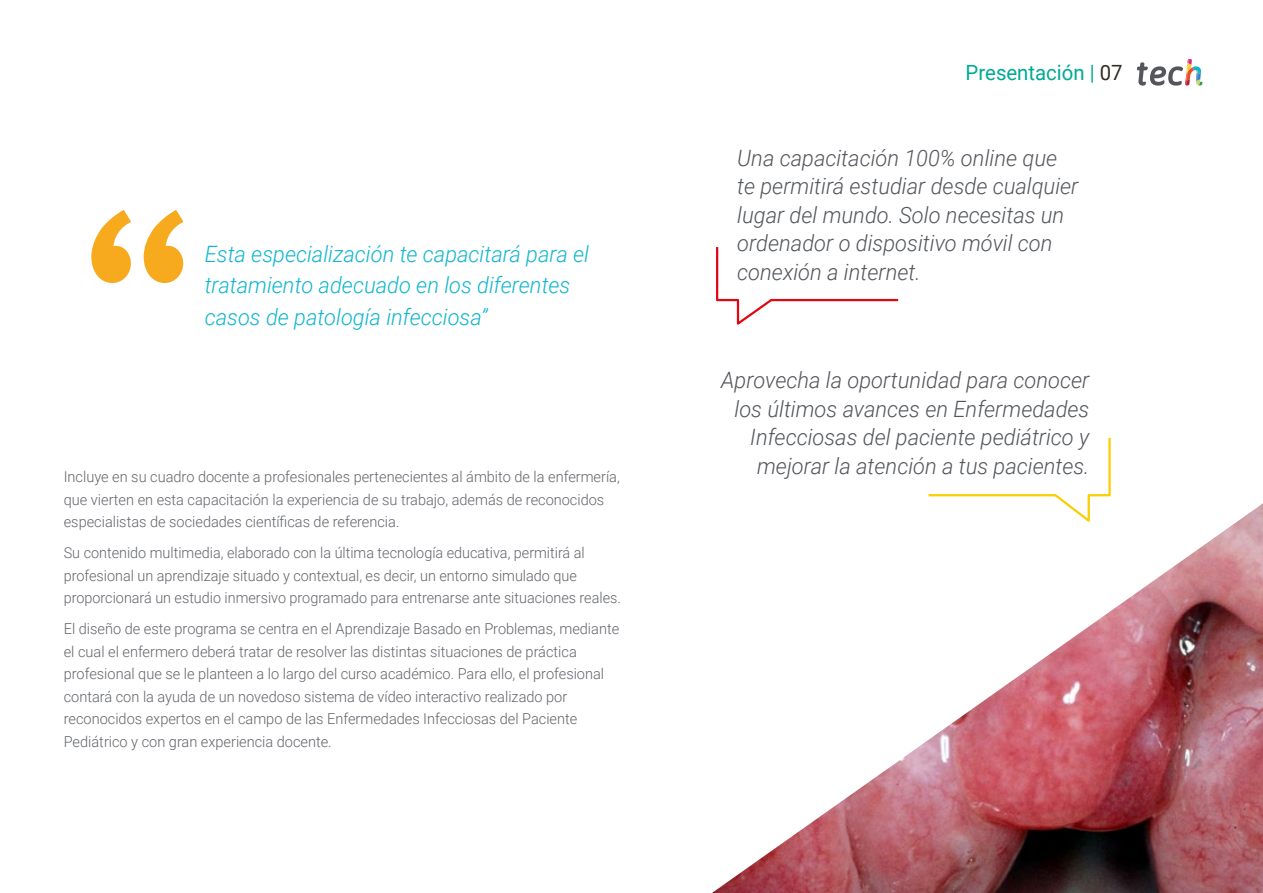
<style>
.page{position:relative;width:1263px;height:893px;background:#fff}
.page>*{position:absolute;margin:0;border:0;box-sizing:border-box;transform-origin:0 0}
.t1{font:italic 300 22.5px/28.5px "Roboto";color:#52555b;text-align:right}
.t2{font:italic 300 22.5px/31.5px "Roboto";color:#0fb6cf}
.t3{font:21px "Roboto";color:#00a996}
.t4{font:300 15px/22.5px "Roboto";color:#61646a}
.t5{font:300 15px/22.5px "Roboto";color:#61646a;scale:.96 1}
.s1{color:#312e20}
</style>
<div class="page">
<svg style="left:928px;top:438px;width:183px;height:64px"></svg>
<svg style="left:716px;top:247px;width:183px;height:78px"></svg>
<svg style="left:91px;top:210px;width:92px;height:73px"></svg>
<img style="left:712px;top:502px;width:551px;height:391px">
<svg style="left:1137px;top:59px;width:65px;height:27px"></svg>
<h1 class="t2" style="left:205px;top:237px;width:386px">Esta especialización te capacitará para el tratamiento adecuado en los diferentes casos de patología infecciosa”</h1>
<p class="t4" style="left:64px;top:465px;width:558px">Incluye en su cuadro docente a profesionales pertenecientes al ámbito de la enfermería, que vierten en esta capacitación la experiencia de su trabajo, además de reconocidos especialistas de sociedades científicas de referencia.</p>
<p class="t5" style="left:64px;top:541px;width:582px">Su contenido multimedia, elaborado con la última tecnología educativa, permitirá al profesional un aprendizaje situado y contextual, es decir, un entorno simulado que proporcionará un estudio inmersivo programado para entrenarse ante situaciones reales.</p>
<p class="t4" style="left:64px;top:617px;width:557px">El diseño de este programa se centra en el Aprendizaje Basado en Problemas, mediante el cual el enfermero deberá tratar de resolver las distintas situaciones de práctica profesional que se le planteen a lo largo del curso académico. Para ello, el profesional contará con la ayuda de un novedoso sistema de vídeo interactivo realizado por reconocidos expertos en el campo de las Enfermedades Infecciosas del Paciente Pediátrico y con gran experiencia docente.</p>
<h2 class="t3" style="left:966px;top:57px;width:159px">Presentación | <span class="s1">07</span></h2>
<h1 class="t1" style="left:737px;top:143px;width:343px;text-align:left">Una capacitación 100% online que te permitirá estudiar desde cualquier lugar del mundo. Solo necesitas un ordenador o dispositivo móvil con conexión a internet.</h1>
<h1 class="t1" style="left:721px;top:365px;width:370px">Aprovecha la oportunidad para conocer los últimos avances en Enfermedades Infecciosas del paciente pediátrico y mejorar la atención a tus pacientes.</h1>
</div>
